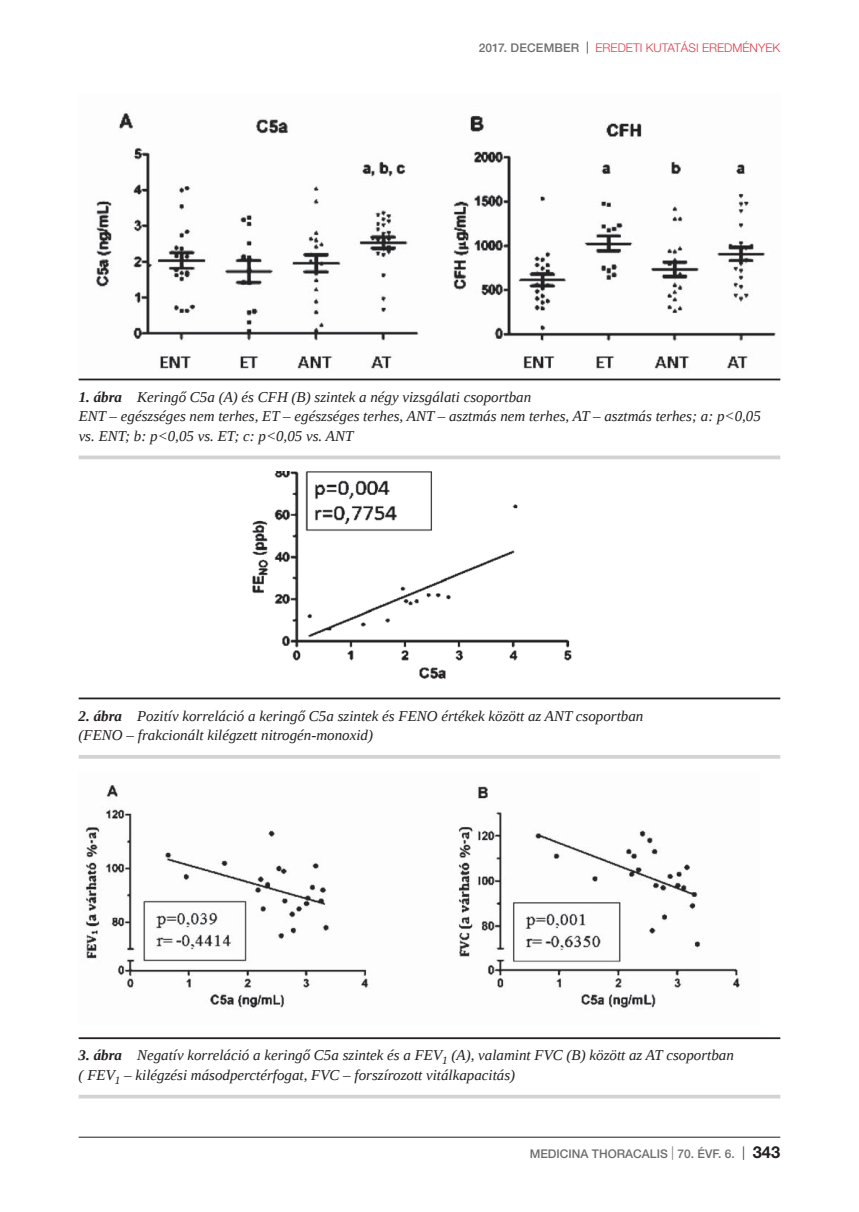
<style>
.page{position:relative;width:859px;height:1212px;background:#fff}
.page>*{position:absolute;margin:0;border:0;box-sizing:border-box;transform-origin:0 0}
.t1{font:italic 15px/19.5px "Liberation Serif";color:#231f20}
.t2{font:300 12px "Helvetica Neue";color:#d63e4c}
.t3{font:500 12px "Helvetica Neue";color:#6d6e70}
.s1{font-weight:500;color:#6d6e70}
.s2{color:#231f20}
.s3{font-weight:700}
.s4{font-weight:300;font-size:13.5px}
.s5{font-weight:300;font-size:13.5px;color:#231f20}
.s6{font-weight:700;font-size:16.5px;color:#231f20}
</style>
<div class="page">
<hr style="left:79px;top:1137px;width:701px;height:1px;background:#231f20">
<img style="left:79px;top:113px;width:701px;height:268px">
<img style="left:84px;top:784px;width:656px;height:224px">
<img style="left:252px;top:471px;width:320px;height:208px">
<hr style="left:79px;top:379px;width:701px;height:1px;background:#231f20">
<svg style="left:79px;top:455px;width:701px;height:4px;background:#d7d8d9"></svg>
<hr style="left:79px;top:697px;width:701px;height:2px;background:#231f20">
<hr style="left:79px;top:755px;width:701px;height:4px;background:#d1d3d4">
<hr style="left:79px;top:1037px;width:701px;height:2px;background:#231f20">
<hr style="left:79px;top:1095px;width:701px;height:3px;background:#d1d3d4">
<p class="t2" style="left:479px;top:43px;width:303px"><span class="s1">2017. DECEMBER</span> <span class="s2">|</span> EREDETI KUTATÁSI EREDMÉNYEK</p>
<p class="t1" style="left:79px;top:387px;width:684px"><span class="s3">1. ábra</span> Keringő C5a (A) és CFH (B) szintek a négy vizsgálati csoportban<br>ENT – egészséges nem terhes, ET – egészséges terhes, ANT – asztmás nem terhes, AT – asztmás terhes; a: p&lt;0,05 vs. ENT; b: p&lt;0,05 vs. ET; c: p&lt;0,05 vs. ANT</p>
<p class="t1" style="left:79px;top:706px;width:566px"><span class="s3">2. ábra</span> Pozitív korreláció a keringő C5a szintek és FENO értékek között az ANT csoportban (FENO – frakcionált kilégzett nitrogén-monoxid)</p>
<p class="t1" style="left:79px;top:1045px;width:657px"><span class="s3">3. ábra</span> Negatív korreláció a keringő C5a szintek és a FEV<sub>1</sub> (A), valamint FVC (B) között az AT csoportban ( FEV<sub>1</sub> – kilégzési másodperctérfogat, FVC – forszírozott vitálkapacitás)</p>
<p class="t3" style="left:530px;top:1149px;width:252px">MEDICINA THORACALIS <span class="s4">|</span> 70. ÉVF. 6. <span class="s5">|</span> <span class="s6">343</span></p>
</div>
